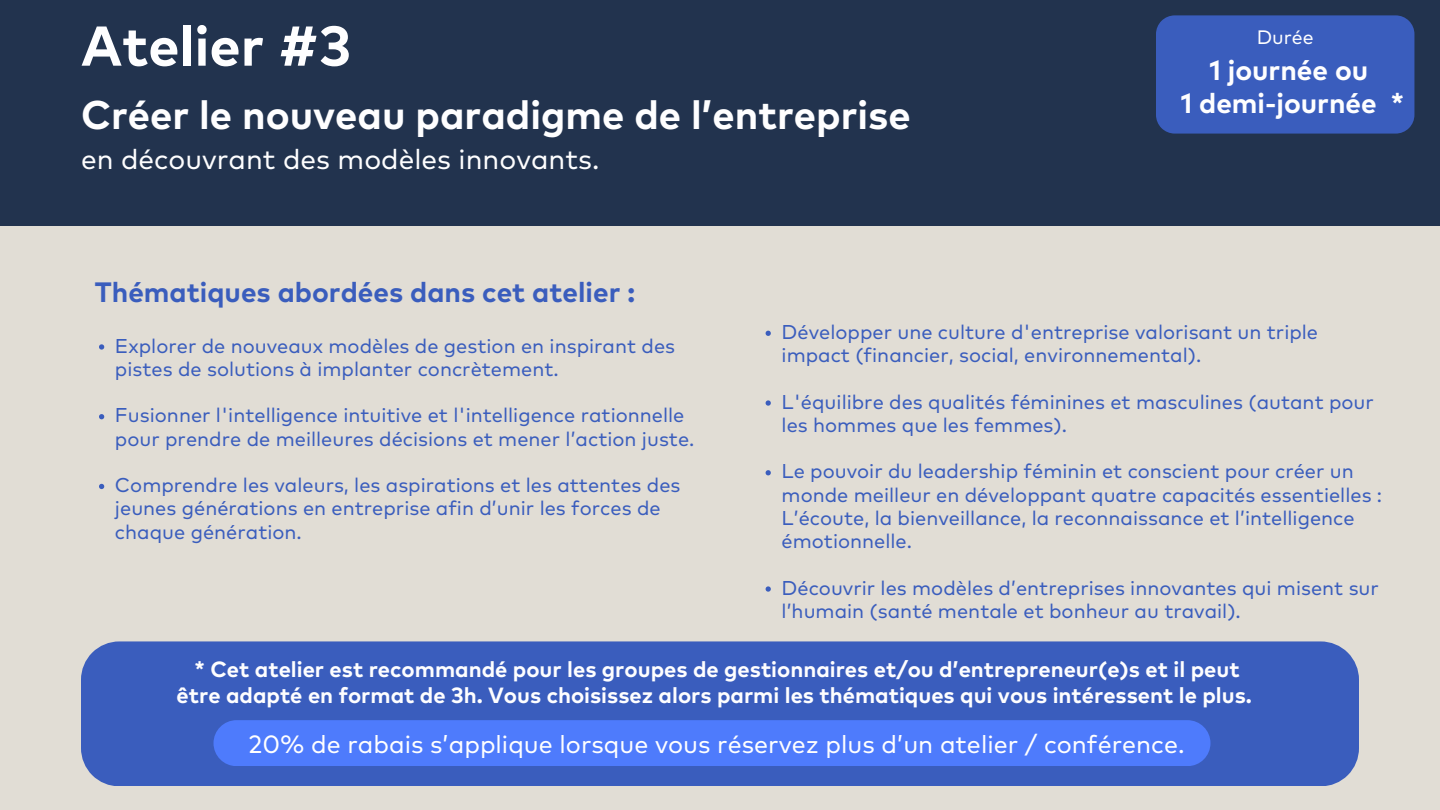
<style>
.page{position:relative;width:1440px;height:810px;background:#e1ddd5}
.page>*{position:absolute;margin:0;border:0;box-sizing:border-box;transform-origin:0 0}
.t1{font:700 56px "Mark Pro";color:#fefeff}
.t2{font:700 40px "Mark Pro";color:#fefeff}
.t3{font:700 28px "Mark Pro";color:#3a5dbd}
.t4{font:28px "Mark Pro";color:#fefeff}
.t5{font:700 28px/33px "Mark Pro";color:#fefeff;text-align:center}
.t6{font:25px "Mark Pro";color:#fff}
.t7{font:700 22px/26.2px "Mark Pro";color:#fefeff;text-align:center}
.t8{font:20px/23.2px "Mark Pro";color:#3a5dbd}
.t9{font:19.5px "Mark Pro";color:#fefeff}
</style>
<div class="page">
<div style="left:0;top:0;width:1440px;height:226px;background:#22334e"></div>
<div style="left:81px;top:641px;width:1278px;height:145px;background:#3a5dbd"></div>
<div style="left:1156px;top:15px;width:258px;height:119px;background:#3a5dbd"></div>
<div style="left:213px;top:720px;width:997px;height:46px;background:#4e7bfc;border-radius:23px"></div>
<svg style="left:99px;top:344px;width:5px;height:6px"></svg>
<svg style="left:99px;top:414px;width:5px;height:5px"></svg>
<svg style="left:99px;top:484px;width:5px;height:5px"></svg>
<svg style="left:766px;top:331px;width:5px;height:5px"></svg>
<svg style="left:766px;top:400px;width:5px;height:6px"></svg>
<svg style="left:766px;top:470px;width:5px;height:5px"></svg>
<svg style="left:766px;top:586px;width:5px;height:6px"></svg>
<h1 class="t1" style="left:81px;top:21px;width:272px">Atelier #3</h1>
<h2 class="t2" style="left:81px;top:97px;width:831px">Créer le nouveau paradigme de l’entreprise</h2>
<h3 class="t4" style="left:81px;top:147px;width:520px">en découvrant des modèles innovants.</h3>
<p class="t9" style="left:1257px;top:28px;width:59px">Durée</p>
<h3 class="t5" style="left:1181px;top:55px;width:225px">1 journée ou<br>1 demi-journée *</h3>
<h3 class="t3" style="left:95px;top:280px;width:542px">Thématiques abordées dans cet atelier :</h3>
<p class="t8" style="left:115px;top:335px;width:562px">Explorer de nouveaux modèles de gestion en inspirant des pistes de solutions à implanter concrètement.</p>
<p class="t8" style="left:115px;top:405px;width:581px">Fusionner l'intelligence intuitive et l'intelligence rationnelle pour prendre de meilleures décisions et mener l’action juste.</p>
<p class="t8" style="left:115px;top:475px;width:567px">Comprendre les valeurs, les aspirations et les attentes des jeunes générations en entreprise afin d’unir les forces de chaque génération.</p>
<p class="t8" style="left:782px;top:322px;width:538px">Développer une culture d'entreprise valorisant un triple impact (financier, social, environnemental).</p>
<p class="t8" style="left:782px;top:391px;width:594px">L'équilibre des qualités féminines et masculines (autant pour les hommes que les femmes).</p>
<p class="t8" style="left:782px;top:461px;width:602px">Le pouvoir du leadership féminin et conscient pour créer un monde meilleur en développant quatre capacités essentielles :<br>L’écoute, la bienveillance, la reconnaissance et l’intelligence émotionnelle.</p>
<p class="t8" style="left:782px;top:577px;width:599px">Découvrir les modèles d’entreprises innovantes qui misent sur l’humain (santé mentale et bonheur au travail).</p>
<p class="t7" style="left:177px;top:657px;width:1077px">* Cet atelier est recommandé pour les groupes de gestionnaires et/ou d’entrepreneur(e)s et il peut être adapté en format de 3h. Vous choisissez alors parmi les thématiques qui vous intéressent le plus.</p>
<p class="t6" style="left:249px;top:733px;width:938px">20% de rabais s’applique lorsque vous réservez plus d’un atelier / conférence.</p>
</div>
